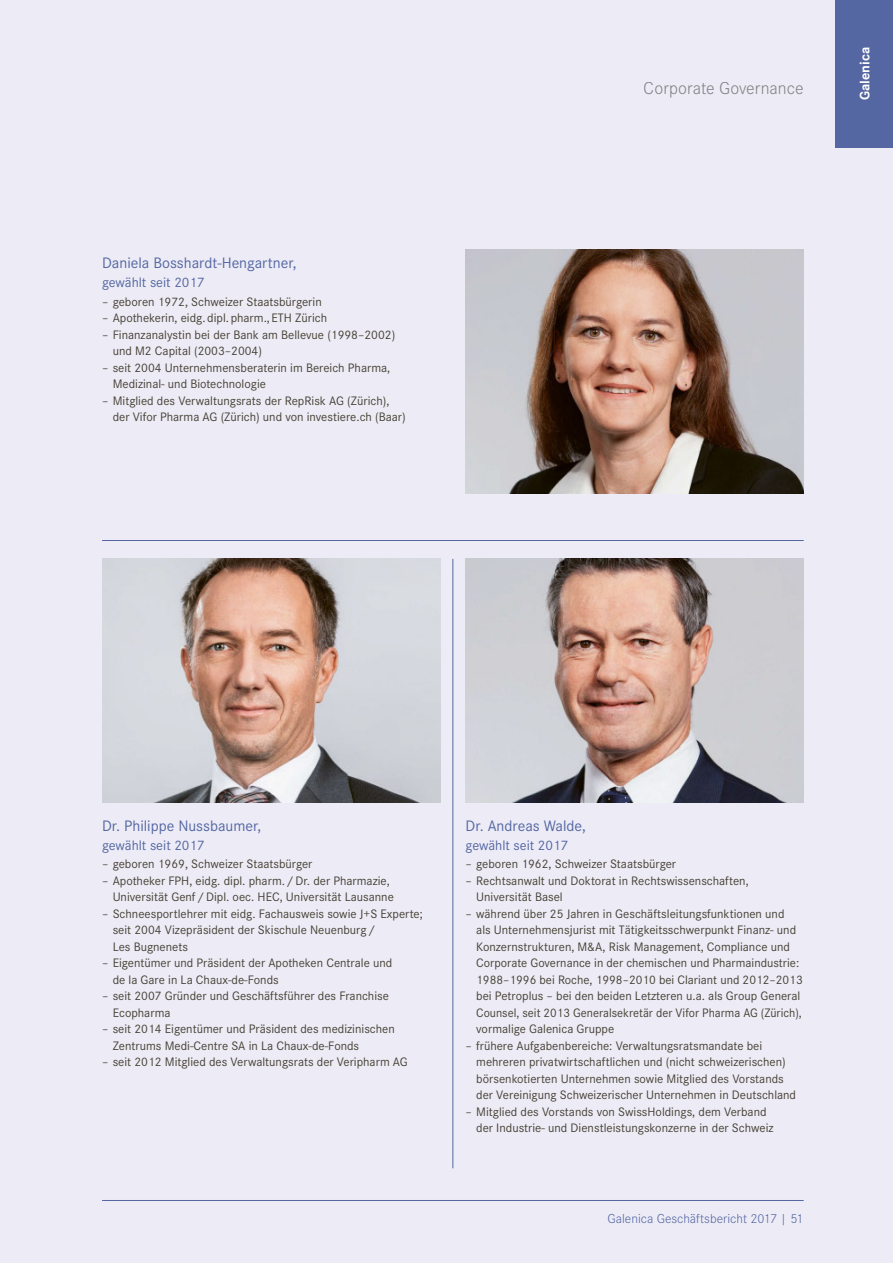
<style>
.page{position:relative;width:893px;height:1263px;background:#edecf6}
.page>*{position:absolute;margin:0;border:0;box-sizing:border-box;transform-origin:0 0}
.t1{font:300 18px "Corporate S";color:#8d8c87}
.t2{font:15.75px "Corporate S";color:#5467a3}
.t3{font:14.25px "Corporate S";color:#5467a3}
.t4{font:700 14.25px "Corporate S";color:#fff}
.t5{font:300 13.5px "Corporate S";color:#5467a3}
.t6{font:12.75px/16.5px "Corporate S";color:#454034}
</style>
<div class="page">
<img style="left:466px;top:559px;width:338px;height:243px">
<img style="left:102px;top:559px;width:338px;height:243px">
<img style="left:466px;top:249px;width:338px;height:244px">
<hr style="left:102px;top:1200px;width:702px;height:1px;background:#5467a3">
<hr style="left:102px;top:540px;width:702px;height:1px;background:#5467a3">
<hr style="left:452px;top:559px;width:1px;height:609px;background:#5467a3">
<div style="left:835px;top:0;width:58px;height:148px;background:#5467a3"></div>
<p class="t2" style="left:102px;top:254px;width:196px">Daniela Bosshardt-Hengartner,</p>
<p class="t3" style="left:102px;top:274px;width:104px">gewählt seit 2017</p>
<p class="t6" style="left:102px;top:293px;width:221px">– geboren 1972, Schweizer Staatsbürgerin</p>
<p class="t6" style="left:102px;top:310px;width:227px">– Apothekerin, eidg.dipl.pharm.,ETH Zürich</p>
<p class="t6" style="left:113px;top:326px;width:284px;text-indent:-11px">– Finanzanalystin bei der Bank am Bellevue (1998–2002) und M2 Capital (2003–2004)</p>
<p class="t6" style="left:113px;top:359px;width:279px;text-indent:-11px">– seit 2004 Unternehmensberaterin im Bereich Pharma,<br>Medizinal- und Biotechnologie</p>
<p class="t6" style="left:113px;top:392px;width:294px;text-indent:-11px">– Mitglied des Verwaltungsrats der RepRisk AG (Zürich), der Vifor Pharma AG (Zürich) und von investiere.ch (Baar)</p>
<h1 class="t1" style="left:644px;top:78px;width:161px">Corporate Governance</h1>
<p class="t4" style="left:856px;top:100px;width:55px;rotate:-90deg">Galenica</p>
<p class="t2" style="left:102px;top:817px;width:161px">Dr. Philippe Nussbaumer,</p>
<p class="t3" style="left:102px;top:837px;width:104px">gewählt seit 2017</p>
<p class="t6" style="left:102px;top:856px;width:212px">– geboren 1969, Schweizer Staatsbürger</p>
<p class="t6" style="left:113px;top:872px;width:283px;text-indent:-11px">– Apotheker FPH, eidg. dipl. pharm./Dr. der Pharmazie,<br>Universität Genf/Dipl. oec. HEC, Universität Lausanne</p>
<p class="t6" style="left:113px;top:905px;width:312px;text-indent:-11px">– Schneesportlehrer mit eidg. Fachausweis sowie J+S Experte; seit 2004 Vizepräsident der Skischule Neuenburg/<br>Les Bugnenets</p>
<p class="t6" style="left:113px;top:955px;width:281px;text-indent:-11px">– Eigentümer und Präsident der Apotheken Centrale und de la Gare in La Chaux-de-Fonds</p>
<p class="t6" style="left:113px;top:988px;width:278px;text-indent:-11px">– seit 2007 Gründer und Geschäftsführer des Franchise<br>Ecopharma</p>
<p class="t6" style="left:113px;top:1021px;width:284px;text-indent:-11px">– seit 2014 Eigentümer und Präsident des medizinischen<br>Zentrums Medi-Centre SA in La Chaux-de-Fonds</p>
<p class="t6" style="left:102px;top:1054px;width:307px">– seit 2012 Mitglied des Verwaltungsrats der Veripharm AG</p>
<p class="t2" style="left:466px;top:817px;width:122px">Dr. Andreas Walde,</p>
<p class="t3" style="left:466px;top:837px;width:104px">gewählt seit 2017</p>
<p class="t6" style="left:466px;top:856px;width:212px">– geboren 1962, Schweizer Staatsbürger</p>
<p class="t6" style="left:476px;top:872px;width:274px;text-indent:-11px">– Rechtsanwalt und Doktorat in Rechtswissenschaften,<br>Universität Basel</p>
<p class="t6" style="left:476px;top:905px;width:328px;text-indent:-11px">– während über 25 Jahren in Geschäftsleitungsfunktionen und<br>als Unternehmensjurist mit Tätigkeitsschwerpunkt Finanz- und Konzernstrukturen, M&amp;A, Risk Management, Compliance und Corporate Governance in der chemischen und Pharmaindustrie:<br>1988–1996 bei Roche, 1998–2010 bei Clariant und 2012–2013 bei Petroplus – bei den beiden Letzteren u.a. als Group General Counsel, seit 2013 Generalsekretär der Vifor Pharma AG (Zürich), vormalige Galenica Gruppe</p>
<p class="t6" style="left:476px;top:1037px;width:321px;text-indent:-11px">– frühere Aufgabenbereiche: Verwaltungsratsmandate bei mehreren privatwirtschaftlichen und (nicht schweizerischen) börsenkotierten Unternehmen sowie Mitglied des Vorstands der Vereinigung Schweizerischer Unternehmen in Deutschland</p>
<p class="t6" style="left:476px;top:1103px;width:299px;text-indent:-11px">– Mitglied des Vorstands von SwissHoldings, dem Verband der Industrie- und Dienstleistungskonzerne in der Schweiz</p>
<p class="t5" style="left:608px;top:1210px;width:198px">Galenica Geschäftsbericht 2017 | 51</p>
</div>
